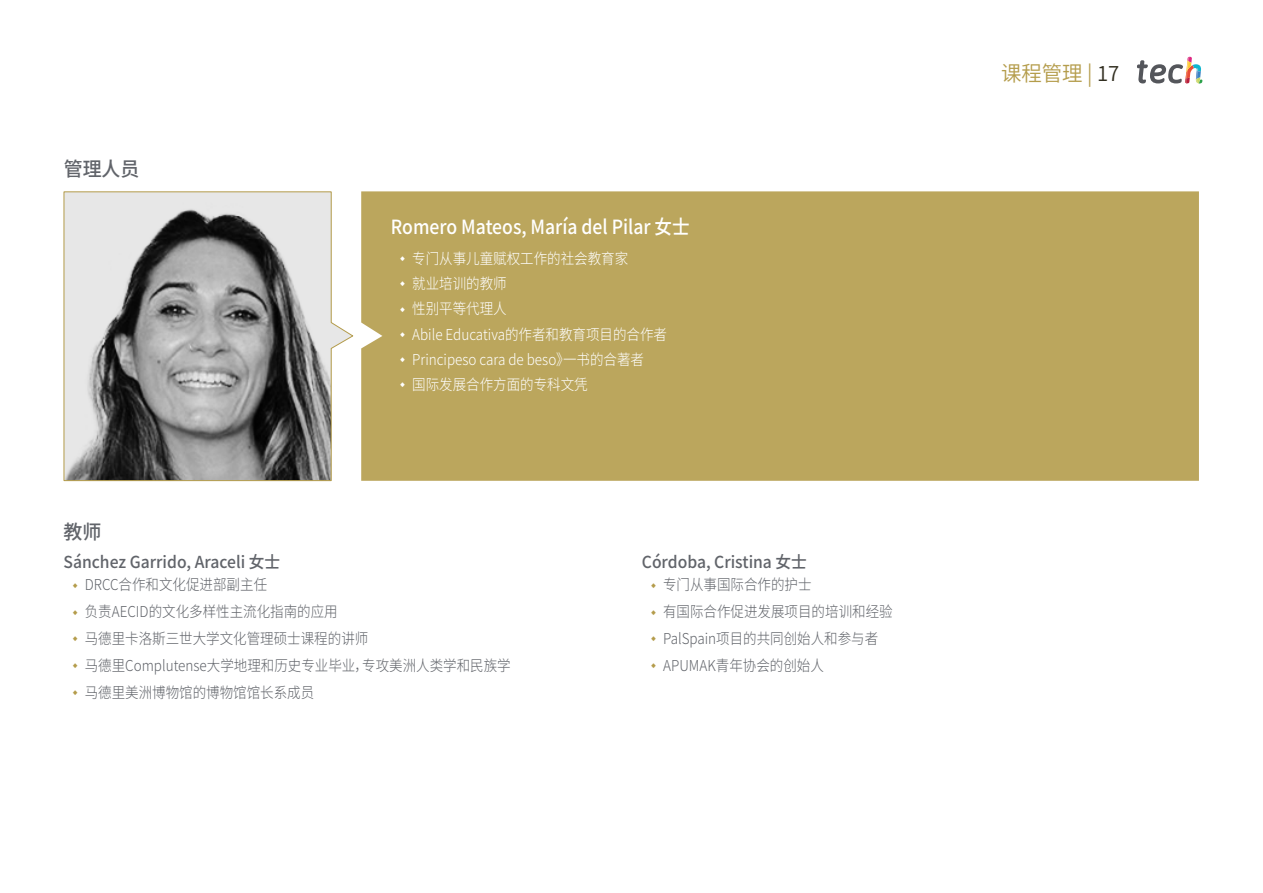
<style>
.page{position:relative;width:1263px;height:893px;background:#fff}
.page>*{position:absolute;margin:0;border:0;box-sizing:border-box;transform-origin:0 0}
.t1{font:21px "Source Han Sans CN";color:#b49c4b}
.t2{font:500 19.5px "Source Han Sans CN";color:#fff;scale:.9 1}
.t3{font:500 19.5px "Source Han Sans CN";color:#61646a}
.t4{font:500 16.5px "Source Han Sans CN";color:#61646a;scale:.95 1}
.t5{font:300 15px/26.7px "Source Han Sans CN";color:#61646a;scale:.9 1}
.t6{font:300 15px/25.2px "Source Han Sans CN";color:#fff;scale:.9 1}
.s1{color:#312e20}
</style>
<div class="page">
<svg style="left:1137px;top:57px;width:65px;height:27px"></svg>
<div style="left:361px;top:191px;width:838px;height:290px;background:#bba65d"></div>
<svg style="left:64px;top:191px;width:289px;height:290px;background:#9f9e9d"></svg>
<svg style="left:400px;top:256px;width:5px;height:5px"></svg>
<svg style="left:400px;top:282px;width:5px;height:5px"></svg>
<svg style="left:400px;top:307px;width:5px;height:5px"></svg>
<svg style="left:400px;top:332px;width:5px;height:5px"></svg>
<svg style="left:400px;top:357px;width:5px;height:5px"></svg>
<svg style="left:400px;top:383px;width:5px;height:5px"></svg>
<h2 class="t3" style="left:64px;top:158px;width:77px">管理人员</h2>
<h2 class="t3" style="left:64px;top:521px;width:39px">教师</h2>
<h2 class="t2" style="left:391px;top:216px;width:333px">Romero Mateos, María del Pilar 女士</h2>
<p class="t6" style="left:412px;top:246px;width:285px">专门从事儿童赋权工作的社会教育家<br>就业培训的教师<br>性别平等代理人<br>Abile Educativa的作者和教育项目的合作者<br>Principeso cara de beso》一书的合著者<br>国际发展合作方面的专科文凭</p>
<p class="t4" style="left:64px;top:553px;width:229px">Sánchez Garrido, Araceli 女士</p>
<p class="t5" style="left:85px;top:572px;width:475px">DRCC合作和文化促进部副主任<br>负责AECID的文化多样性主流化指南的应用<br>马德里卡洛斯三世大学文化管理硕士课程的讲师<br>马德里Complutense大学地理和历史专业毕业，专攻美洲人类学和民族学马德里美洲博物馆的博物馆馆长系成员</p>
<p class="t4" style="left:642px;top:553px;width:175px">Córdoba, Cristina 女士</p>
<p class="t5" style="left:663px;top:572px;width:256px">专门从事国际合作的护士<br>有国际合作促进发展项目的培训和经验<br>PalSpain项目的共同创始人和参与者<br>APUMAK青年协会的创始人</p>
<h1 class="t1" style="left:1001px;top:61px;width:120px">课程管理 | <span class="s1">17</span></h1>
</div>
